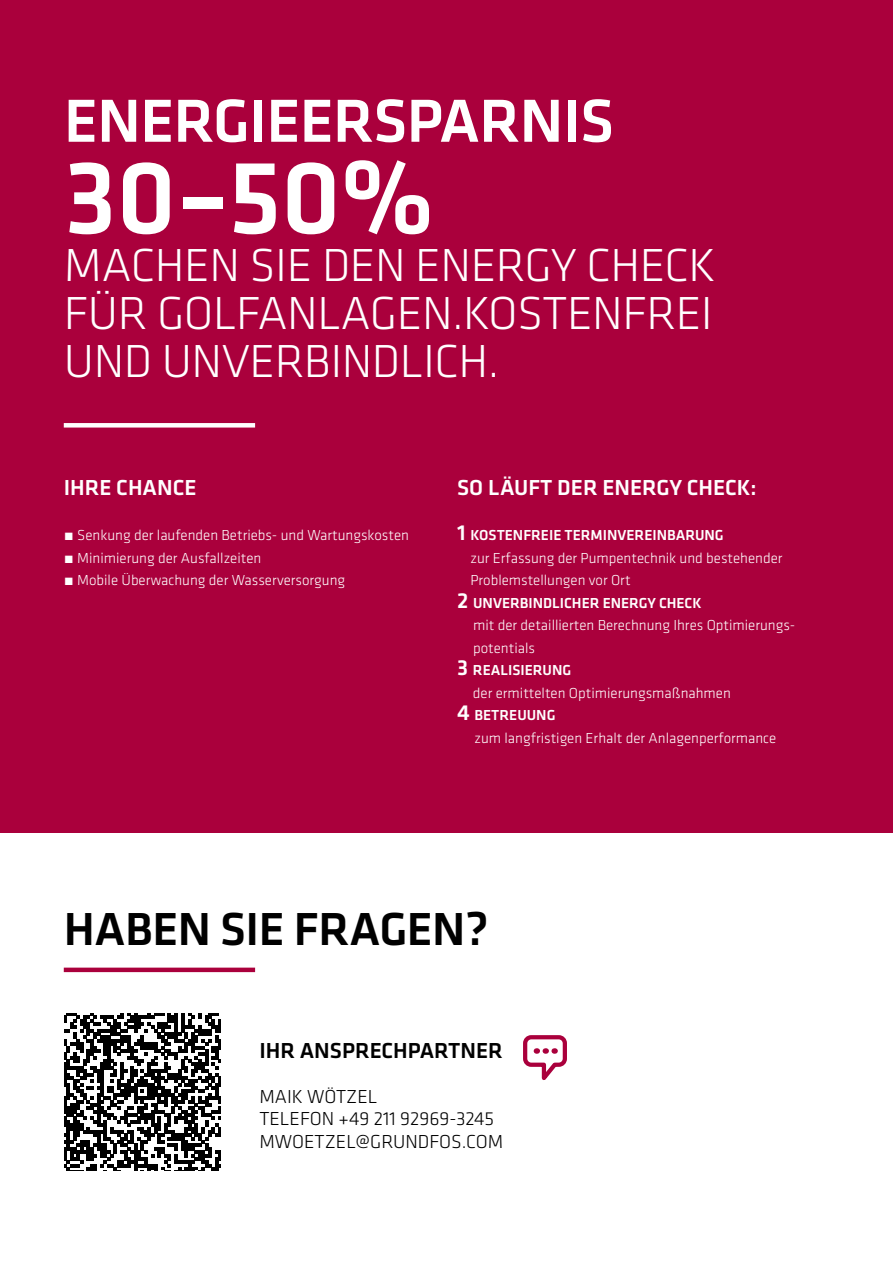
<style>
.page{position:relative;width:893px;height:1263px;background:#fff}
.page>*{position:absolute;margin:0;border:0;box-sizing:border-box;transform-origin:0 0}
.t1{font:500 108px "GC Klavika Fein";color:#fff}
.t2{font:500 63px "GC Klavika Fein";letter-spacing:-.01em;color:#fff}
.t3{font:300 48px/48px "GC Klavika Fein";letter-spacing:-.01em;color:#fff;text-align:justify}
.t4{font:500 48px "GC Klavika Fein";letter-spacing:-.01em;color:#000}
.t5{font:500 22.5px "GC Klavika Fein";color:#fff}
.t6{font:500 22.5px "GC Klavika Fein";color:#000}
.t7{font:300 19.5px/22.5px "GC Klavika Fein";color:#000}
.t8{font:300 15px "GC Klavika Fein";color:#fff}
.t9{font:500 15px "GC Klavika Fein";color:#fff}
.s1{font-size:22.5px}
</style>
<div class="page">
<div style="left:0;top:0;width:893px;height:832px;background:#aa003c"></div>
<div style="left:64px;top:423px;width:191px;height:5px;background:#fff"></div>
<hr style="left:64px;top:968px;width:191px;height:4px;background:#aa003c">
<svg style="left:64px;top:1013px;width:157px;height:157px"></svg>
<svg style="left:523px;top:1035px;width:44px;height:45px"></svg>
<h2 class="t2" style="left:64px;top:78px;width:552px">ENERGIEERSPARNIS</h2>
<h1 class="t1" style="left:64px;top:124px;width:372px">30–50%</h1>
<h3 class="t3" style="left:64px;top:241px;width:653px">MACHEN SIE DEN ENERGY CHECK FÜR GOLFANLAGEN.KOSTENFREI UND UNVERBINDLICH.</h3>
<h3 class="t5" style="left:64px;top:472px;width:134px">IHRE CHANCE</h3>
<p class="t8" style="left:64px;top:526px;width:347px">• Senkung der laufenden Betriebs- und Wartungskosten</p>
<p class="t8" style="left:64px;top:548px;width:199px">• Minimierung der Ausfallzeiten</p>
<p class="t8" style="left:64px;top:571px;width:283px">• Mobile Überwachung der Wasserversorgung</p>
<h3 class="t5" style="left:457px;top:472px;width:301px">SO LÄUFT DER ENERGY CHECK:</h3>
<p class="t9" style="left:457px;top:525px;width:268px"><span class="s1">1</span> KOSTENFREIE TERMINVEREINBARUNG</p>
<p class="t8" style="left:470px;top:548px;width:314px">zur Erfassung der Pumpentechnik und bestehender</p>
<p class="t8" style="left:470px;top:571px;width:162px">Problemstellungen vor Ort</p>
<p class="t9" style="left:457px;top:592px;width:246px"><span class="s1">2</span> UNVERBINDLICHER ENERGY CHECK</p>
<p class="t8" style="left:473px;top:616px;width:324px">mit der detaillierten Berechnung Ihres Optimierungs-</p>
<p class="t8" style="left:473px;top:638px;width:63px">potentials</p>
<p class="t9" style="left:457px;top:660px;width:116px"><span class="s1">3</span> REALISIERUNG</p>
<p class="t8" style="left:473px;top:683px;width:259px">der ermittelten Optimierungsmaßnahmen</p>
<p class="t9" style="left:457px;top:705px;width:100px"><span class="s1">4</span> BETREUUNG</p>
<p class="t8" style="left:475px;top:728px;width:303px">zum langfristigen Erhalt der Anlagenperformance</p>
<h3 class="t4" style="left:64px;top:897px;width:426px">HABEN SIE FRAGEN?</h3>
<h3 class="t6" style="left:259px;top:1035px;width:245px">IHR ANSPRECHPARTNER</h3>
<h3 class="t7" style="left:259px;top:1085px;width:246px">MAIK WÖTZEL<br>TELEFON +49 211 92969-3245<br>MWOETZEL@GRUNDFOS.COM</h3>
</div>
